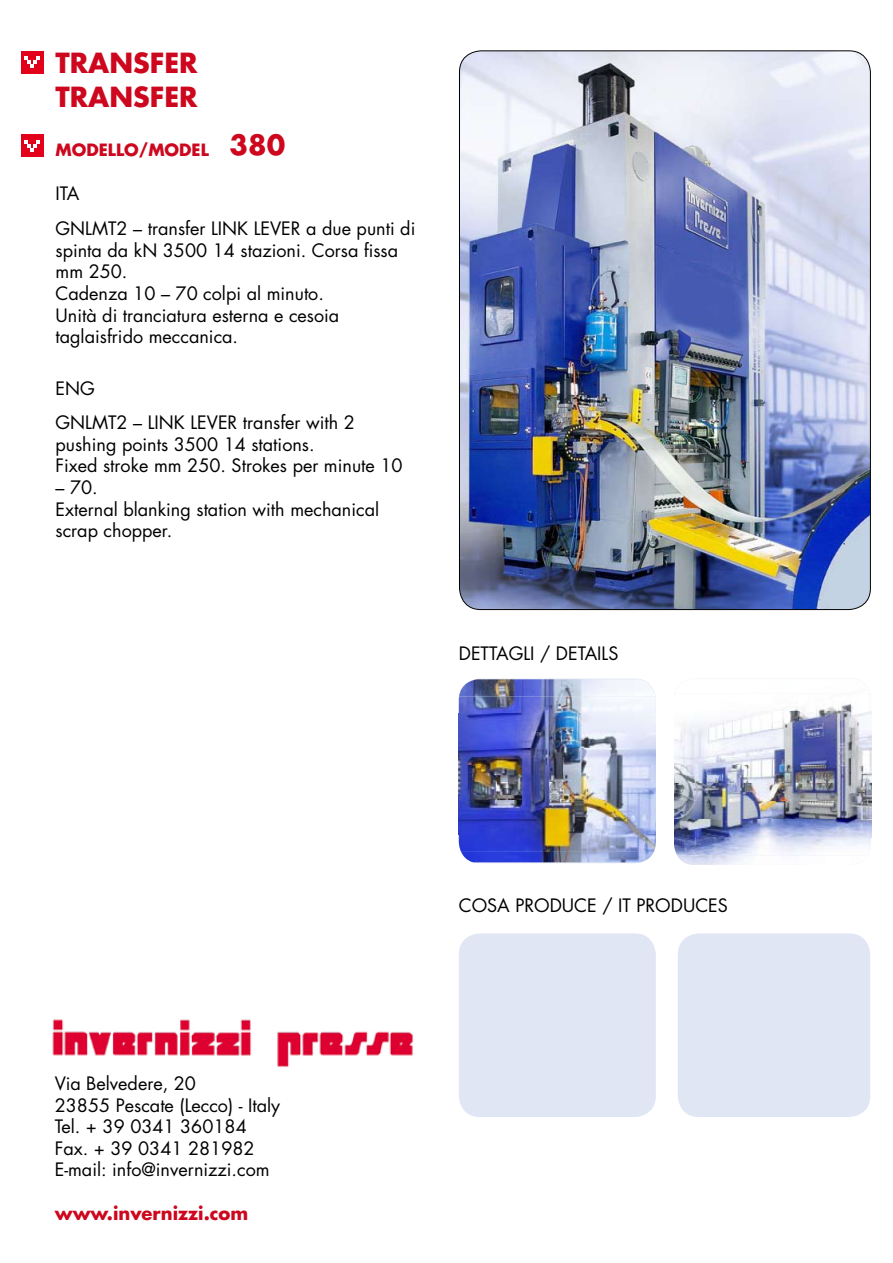
<style>
.page{position:relative;width:893px;height:1263px;background:#fff}
.page>*{position:absolute;margin:0;border:0;box-sizing:border-box;transform-origin:0 0}
.t1{font:700 27px/34px "Futura";color:#cd071e}
.t2{font:18px/21.6px "Futura";color:#000}
.t3{font:700 18px "Futura";color:#cd071e}
.t4{font:700 16.5px "Futura";color:#cd071e}
.s1{font-size:27px}
</style>
<div class="page">
<div style="left:459px;top:933px;width:197px;height:184px;background:#e0e6f4;border-radius:21px"></div>
<div style="left:678px;top:933px;width:192px;height:184px;background:#e0e6f4;border-radius:21px"></div>
<div style="left:21px;top:135px;width:22px;height:22px;background:#e2001a"></div>
<svg style="left:25px;top:140px;width:15px;height:12px"></svg>
<div style="left:21px;top:51px;width:22px;height:22px;background:#e2001a"></div>
<svg style="left:25px;top:56px;width:15px;height:12px"></svg>
<img style="left:52px;top:1019px;width:362px;height:49px">
<img style="left:460px;top:51px;width:410px;height:558px">
<img style="left:459px;top:679px;width:197px;height:173px">
<img style="left:461px;top:852px;width:193px;height:10px">
<img style="left:674px;top:678px;width:197px;height:177px">
<img style="left:677px;top:855px;width:122px;height:10px">
<h1 class="t1" style="left:56px;top:45px;width:144px">TRANSFER<br>TRANSFER</h1>
<p class="t4" style="left:56px;top:139px;width:231px">MODELLO/MODEL <span class="s1">380</span></p>
<p class="t2" style="left:56px;top:183px;width:25px">ITA</p>
<p class="t2" style="left:56px;top:218px;width:361px">GNLMT2 – transfer LINK LEVER a due punti di spinta da kN 3500 14 stazioni. Corsa fissa mm 250.<br>Cadenza 10 – 70 colpi al minuto.<br>Unità di tranciatura esterna e cesoia taglaisfrido meccanica.</p>
<p class="t2" style="left:56px;top:377px;width:41px">ENG</p>
<p class="t2" style="left:56px;top:412px;width:349px">GNLMT2 – LINK LEVER transfer with 2 pushing points 3500 14 stations.<br>Fixed stroke mm 250. Strokes per minute 10</p>
<p class="t2" style="left:56px;top:477px;width:325px">– 70.<br>External blanking station with mechanical scrap chopper.</p>
<p class="t2" style="left:459px;top:643px;width:161px">DETTAGLI / DETAILS</p>
<p class="t2" style="left:55px;top:1073px;width:227px">Via Belvedere, 20<br>23855 Pescate (Lecco) - Italy<br>Tel. + 39 0341 360184<br>Fax. + 39 0341 281982<br>E-mail: info@invernizzi.com</p>
<p class="t3" style="left:55px;top:1201px;width:195px">www.invernizzi.com</p>
<p class="t2" style="left:459px;top:895px;width:271px">COSA PRODUCE / IT PRODUCES</p>
</div>
